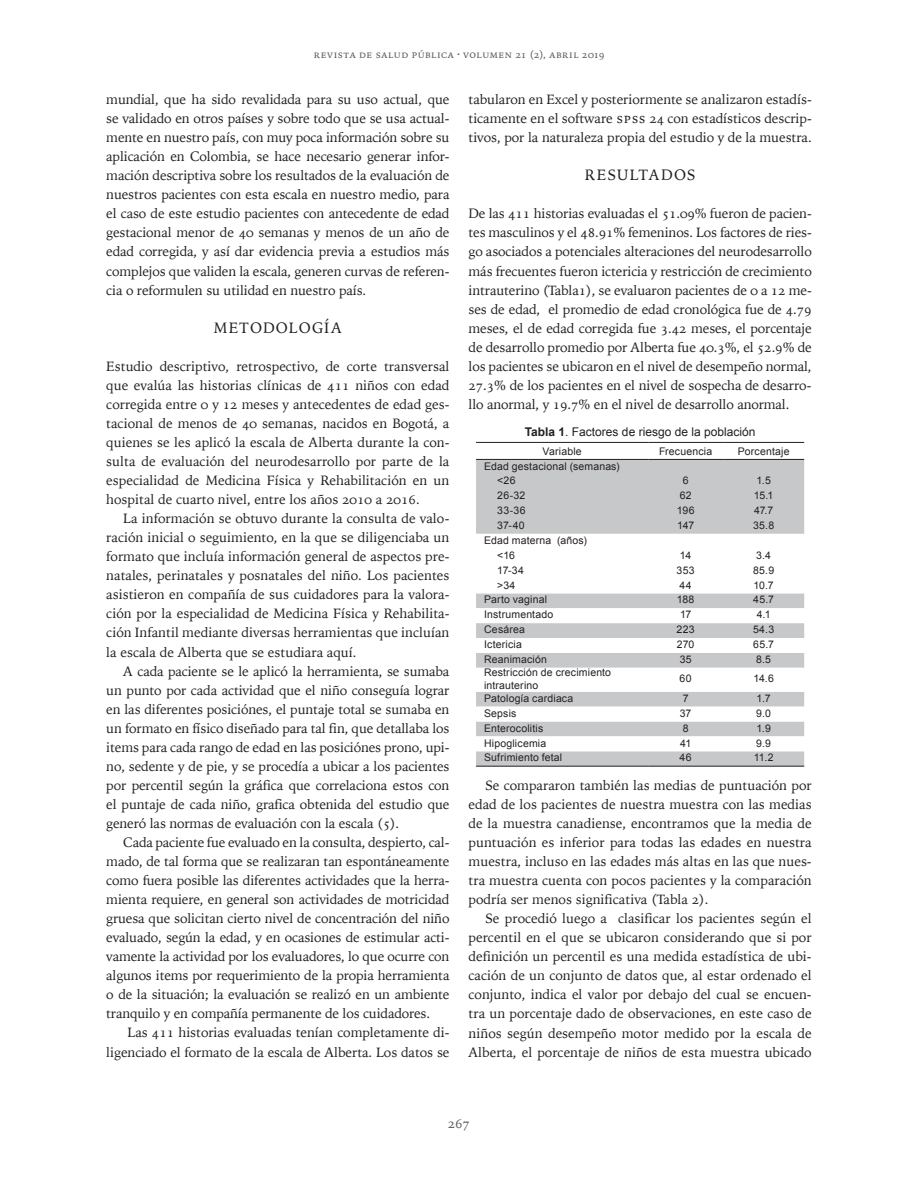
<style>
.page{position:relative;width:918px;height:1188px;background:#fff}
.page>*{position:absolute;margin:0;border:0;box-sizing:border-box;transform-origin:0 0}
.t1{font:15px "Iowan Old Style";letter-spacing:.08em;color:#231f20}
.t2{font:13.5px/19px "Iowan Old Style";letter-spacing:-.005em;color:#231f20;text-align:justify}
.t3{font:13.5px "Iowan Old Style";color:#57585a}
.t4{font:12px "Arial";color:#231f20}
.t5{font:10.5px/14.9px "Arial";letter-spacing:.015em;color:#231f20}
.t6{font:10.5px "Iowan Old Style";letter-spacing:-.01em;color:#57585a}
.s1{font-weight:700}
</style>
<div class="page">
<div style="left:476px;top:460px;width:328px;height:306px;background:#c7c8ca"></div>
<svg style="left:476px;top:534px;width:328px;height:59px"></svg>
<svg style="left:476px;top:608px;width:328px;height:143px"></svg>
<hr style="left:476px;top:442px;width:172px;height:1px;background:#231f20">
<hr style="left:648px;top:442px;width:75px;height:1px;background:#231f20">
<hr style="left:723px;top:442px;width:81px;height:1px;background:#231f20">
<hr style="left:476px;top:459px;width:172px;height:1px;background:#231f20">
<hr style="left:648px;top:459px;width:75px;height:1px;background:#231f20">
<hr style="left:723px;top:459px;width:81px;height:1px;background:#231f20">
<hr style="left:476px;top:766px;width:172px;height:1px;background:#231f20">
<hr style="left:648px;top:766px;width:75px;height:1px;background:#231f20">
<hr style="left:723px;top:766px;width:81px;height:1px;background:#231f20">
<p class="t6" style="left:313px;top:45px;width:243px">REVISTA DE SALUD PÚBLICA · Volumen 21 (2), abril</p>
<p class="t6" style="left:582px;top:45px;width:24px">2019</p>
<p class="t2" style="left:106px;top:89px;width:345px">mundial, que ha sido revalidada para su uso actual, que se validado en otros países y sobre todo que se usa actual&shy;mente en nuestro país, con muy poca información sobre su aplicación en Colombia, se hace necesario generar infor&shy;mación descriptiva sobre los resultados de la evaluación de nuestros pacientes con esta escala en nuestro medio, para el caso de este estudio pacientes con antecedente de edad gestacional menor de 40 semanas y menos de un año de edad corregida, y así dar evidencia previa a estudios más complejos que validen la escala, generen curvas de referen&shy;cia o reformulen su utilidad en nuestro país.</p>
<p class="t1" style="left:214px;top:314px;width:130px">METODOLOGÍA</p>
<p class="t2" style="left:106px;top:356px;width:345px">Estudio descriptivo, retrospectivo, de corte transversal que evalúa las historias clínicas de 411 niños con edad corregida entre 0 y 12 meses y antecedentes de edad ges&shy;tacional de menos de 40 semanas, nacidos en Bogotá, a quienes se les aplicó la escala de Alberta durante la con&shy;sulta de evaluación del neurodesarrollo por parte de la especialidad de Medicina Física y Rehabilitación en un hospital de cuarto nivel, entre los años 2010 a 2016.</p>
<p class="t2" style="left:106px;top:508px;width:345px;text-indent:17px">La información se obtuvo durante la consulta de valo&shy;ración inicial o seguimiento, en la que se diligenciaba un formato que incluía información general de aspectos pre&shy;natales, perinatales y posnatales del niño. Los pacientes asistieron en compañía de sus cuidadores para la valora&shy;ción por la especialidad de Medicina Física y Rehabilita&shy;ción Infantil mediante diversas herramientas que incluían la escala de Alberta que se estudiara aquí.</p>
<p class="t2" style="left:106px;top:661px;width:345px;text-indent:17px">A cada paciente se le aplicó la herramienta, se sumaba un punto por cada actividad que el niño conseguía lograr en las diferentes posiciónes, el puntaje total se sumaba en un formato en físico diseñado para tal fin, que detallaba los items para cada rango de edad en las posiciónes prono, upi&shy;no, sedente y de pie, y se procedía a ubicar a los pacientes por percentil según la gráfica que correlaciona estos con el puntaje de cada niño, grafica obtenida del estudio que generó las normas de evaluación con la escala (5).</p>
<p class="t2" style="left:106px;top:832px;width:345px;text-indent:17px">Cada paciente fue evaluado en la consulta, despierto, cal&shy;mado, de tal forma que se realizaran tan espontáneamente como fuera posible las diferentes actividades que la herra&shy;mienta requiere, en general son actividades de motricidad gruesa que solicitan cierto nivel de concentración del niño evaluado, según la edad, y en ocasiones de estimular acti&shy;vamente la actividad por los evaluadores, lo que ocurre con algunos items por requerimiento de la propia herramienta o de la situación; la evaluación se realizó en un ambiente tranquilo y en compañía permanente de los cuidadores.</p>
<p class="t2" style="left:106px;top:1023px;width:345px;text-align:right">Las 411 historias evaluadas tenían completamente di&shy;ligenciado el formato de la escala de Alberta. Los datos se</p>
<p class="t2" style="left:469px;top:89px;width:345px">tabularon en Excel y posteriormente se analizaron estadís&shy;ticamente en el software SPSS</p>
<p class="t2" style="left:469px;top:108px;width:345px;text-align:right">24 con estadísticos descrip-<br>tivos, por la naturaleza propia del estudio y de la muestra.</p>
<p class="t1" style="left:585px;top:162px;width:112px">RESULTADOS</p>
<p class="t2" style="left:469px;top:204px;width:345px">De las 411 historias evaluadas el 51.09% fueron de pacien&shy;tes masculinos y el 48.91% femeninos. Los factores de ries&shy;go asociados a potenciales alteraciones del neurodesarrollo más frecuentes fueron ictericia y restricción de crecimiento intrauterino (Tabla1), se evaluaron pacientes de 0 a 12 me&shy;ses de edad, el promedio de edad cronológica fue de 4.79 meses, el de edad corregida fue 3.42 meses, el porcentaje de desarrollo promedio por Alberta fue 40.3%, el 52.9% de los pacientes se ubicaron en el nivel de desempeño normal, 27.3% de los pacientes en el nivel de sospecha de desarro&shy;llo anormal, y 19.7% en el nivel de desarrollo anormal.</p>
<p class="t4" style="left:525px;top:424px;width:232px"><span class="s1">Tabla 1</span>. Factores de riesgo de la población</p>
<p class="t5" style="left:542px;top:444px;width:41px">Variable</p>
<p class="t5" style="left:659px;top:444px;width:55px">Frecuencia</p>
<p class="t5" style="left:738px;top:444px;width:53px">Porcentaje</p>
<p class="t5" style="left:497px;top:459px;width:124px;text-indent:-13px">Edad gestacional (semanas) &lt;26</p>
<p class="t5" style="left:683px;top:473px;width:7px">6</p>
<p class="t5" style="left:756px;top:473px;width:16px">1.5</p>
<p class="t5" style="left:497px;top:488px;width:30px">26-32</p>
<p class="t5" style="left:680px;top:488px;width:13px">62</p>
<p class="t5" style="left:754px;top:488px;width:21px">15.1</p>
<p class="t5" style="left:497px;top:503px;width:30px">33-36</p>
<p class="t5" style="left:677px;top:503px;width:19px">196</p>
<p class="t5" style="left:754px;top:503px;width:21px">47.7</p>
<p class="t5" style="left:497px;top:518px;width:29px">37-40</p>
<p class="t5" style="left:677px;top:518px;width:19px">147</p>
<p class="t5" style="left:753px;top:518px;width:23px">35.8</p>
<p class="t5" style="left:497px;top:533px;width:91px;text-indent:-13px">Edad materna (años) &lt;16</p>
<p class="t5" style="left:680px;top:548px;width:13px">14</p>
<p class="t5" style="left:756px;top:548px;width:16px">3.4</p>
<p class="t5" style="left:497px;top:563px;width:28px">17-34</p>
<p class="t5" style="left:677px;top:563px;width:20px">353</p>
<p class="t5" style="left:753px;top:563px;width:23px">85.9</p>
<p class="t5" style="left:497px;top:578px;width:20px">&gt;34</p>
<p class="t5" style="left:680px;top:578px;width:14px">44</p>
<p class="t5" style="left:754px;top:578px;width:22px">10.7</p>
<p class="t5" style="left:484px;top:592px;width:64px">Parto vaginal</p>
<p class="t5" style="left:677px;top:592px;width:19px">188</p>
<p class="t5" style="left:753px;top:592px;width:22px">45.7</p>
<p class="t5" style="left:484px;top:607px;width:71px">Instrumentado</p>
<p class="t5" style="left:680px;top:607px;width:13px">17</p>
<p class="t5" style="left:757px;top:607px;width:15px">4.1</p>
<p class="t5" style="left:484px;top:622px;width:42px">Cesárea</p>
<p class="t5" style="left:677px;top:622px;width:19px">223</p>
<p class="t5" style="left:753px;top:622px;width:23px">54.3</p>
<p class="t5" style="left:484px;top:637px;width:39px">Ictericia</p>
<p class="t5" style="left:677px;top:637px;width:19px">270</p>
<p class="t5" style="left:753px;top:637px;width:22px">65.7</p>
<p class="t5" style="left:484px;top:652px;width:64px">Reanimación</p>
<p class="t5" style="left:680px;top:652px;width:13px">35</p>
<p class="t5" style="left:756px;top:652px;width:17px">8.5</p>
<p class="t5" style="left:484px;top:666px;width:129px;line-height:12.6px">Restricción de crecimiento intrauterino</p>
<p class="t5" style="left:680px;top:671px;width:14px">60</p>
<p class="t5" style="left:753px;top:671px;width:22px">14.6</p>
<p class="t5" style="left:484px;top:691px;width:91px">Patología cardiaca</p>
<p class="t5" style="left:683px;top:691px;width:7px">7</p>
<p class="t5" style="left:757px;top:691px;width:16px">1.7</p>
<p class="t5" style="left:484px;top:706px;width:34px">Sepsis</p>
<p class="t5" style="left:680px;top:706px;width:13px">37</p>
<p class="t5" style="left:756px;top:706px;width:16px">9.0</p>
<p class="t5" style="left:484px;top:721px;width:61px">Enterocolitis</p>
<p class="t5" style="left:683px;top:721px;width:7px">8</p>
<p class="t5" style="left:756px;top:721px;width:16px">1.9</p>
<p class="t5" style="left:484px;top:736px;width:64px">Hipoglicemia</p>
<p class="t5" style="left:680px;top:736px;width:13px">41</p>
<p class="t5" style="left:756px;top:736px;width:16px">9.9</p>
<p class="t5" style="left:484px;top:750px;width:80px">Sufrimiento fetal</p>
<p class="t5" style="left:680px;top:750px;width:13px">46</p>
<p class="t5" style="left:754px;top:750px;width:21px">11.2</p>
<p class="t2" style="left:469px;top:775px;width:345px;text-indent:17px">Se compararon también las medias de puntuación por edad de los pacientes de nuestra muestra con las medias de la muestra canadiense, encontramos que la media de puntuación es inferior para todas las edades en nuestra muestra, incluso en las edades más altas en las que nues&shy;tra muestra cuenta con pocos pacientes y la comparación podría ser menos significativa (Tabla 2).</p>
<p class="t2" style="left:469px;top:908px;width:345px;text-indent:17px">Se procedió luego a clasificar los pacientes según el percentil en el que se ubicaron considerando que si por definición un percentil es una medida estadística de ubi&shy;cación de un conjunto de datos que, al estar ordenado el conjunto, indica el valor por debajo del cual se encuen&shy;tra un porcentaje dado de observaciones, en este caso de niños según desempeño motor medido por la escala de Alberta, el porcentaje de niños de esta muestra ubicado</p>
<p class="t3" style="left:448px;top:1111px;width:24px">267</p>
</div>
